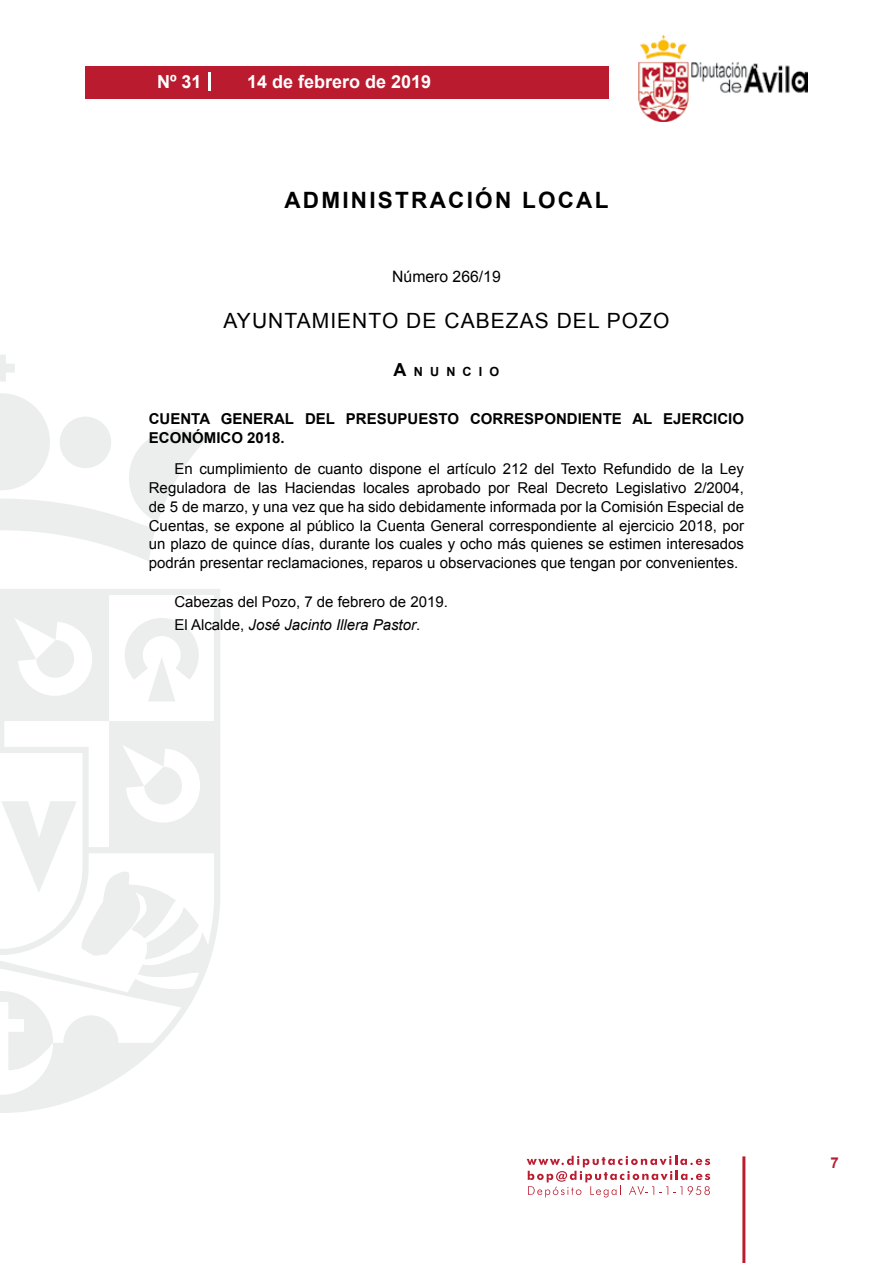
<style>
.page{position:relative;width:893px;height:1263px;background:#fff}
.page>*{position:absolute;margin:0;border:0;box-sizing:border-box;transform-origin:0 0}
.t1{font:700 22.5px "Arial";letter-spacing:.1em;color:#000}
.t2{font:21px "Arial";letter-spacing:.05em;color:#000}
.t3{font:700 18px "Arial";color:#fff}
.t4{font:15.75px "Arial";color:#000}
.t5{font:15px/18.8px "Arial";color:#000;text-align:justify}
.t6{font:700 15px/18.8px "Arial";color:#000}
.t7{font:700 15px "Arial";color:#ba1b2f}
.t8{font:700 12.6px "Arial";letter-spacing:.57em;color:#000}
.s1{font-size:18px}
.s2{font-style:italic}
</style>
<div class="page">
<svg style="left:527px;top:1156px;width:183px;height:41px"></svg>
<div style="left:85px;top:66px;width:523px;height:33px;background:#ba1b2f"></div>
<img style="left:638px;top:36px;width:170px;height:86px">
<hr style="left:742px;top:1156px;width:3px;height:107px;background:#ba1b2f">
<svg style="left:208px;top:72px;width:2px;height:18px"></svg>
<svg style="left:0;top:355px;width:15px;height:27px"></svg>
<svg style="left:0;top:393px;width:206px;height:168px"></svg>
<svg style="left:0;top:589px;width:220px;height:524px"></svg>
<svg style="left:36px;top:640px;width:40px;height:40px"></svg>
<svg style="left:125px;top:618px;width:74px;height:83px"></svg>
<svg style="left:0;top:991px;width:53px;height:79px"></svg>
<svg style="left:1px;top:767px;width:198px;height:192px"></svg>
<p class="t3" style="left:157px;top:69px;width:46px">Nº 31</p>
<p class="t3" style="left:247px;top:69px;width:186px">14 de febrero de 2019</p>
<h1 class="t1" style="left:284px;top:185px;width:325px">ADMINISTRACIÓN LOCAL</h1>
<p class="t4" style="left:392px;top:266px;width:110px">Número 266/19</p>
<h2 class="t2" style="left:223px;top:307px;width:448px">AYUNTAMIENTO DE CABEZAS DEL POZO</h2>
<p class="t8" style="left:394px;top:363px;width:107px"><span class="s1">A</span>NUNCIO</p>
<p class="t6" style="left:149px;top:410px;width:597px">CUENTA GENERAL DEL PRESUPUESTO CORRESPONDIENTE AL EJERCICIO<br>ECONÓMICO 2018.</p>
<p class="t5" style="left:149px;top:460px;width:597px;text-indent:26px">En cumplimiento de cuanto dispone el artículo 212 del Texto Refundido de la Ley Reguladora de las Haciendas locales aprobado por Real Decreto Legislativo 2/2004, de 5 de marzo, y una vez que ha sido debidamente informada por la Comisión Especial de Cuentas, se expone al público la Cuenta General correspondiente al ejercicio 2018, por un plazo de quince días, durante los cuales y ocho más quienes se estimen interesados podrán presentar reclamaciones, reparos u observaciones que tengan por convenientes.</p>
<p class="t5" style="left:174px;top:591px;width:275px;line-height:22.2px">Cabezas del Pozo, 7 de febrero de 2019.<br>El Alcalde, <span class="s2">José Jacinto Illera Pastor</span>.</p>
<p class="t7" style="left:831px;top:1153px;width:10px">7</p>
</div>
